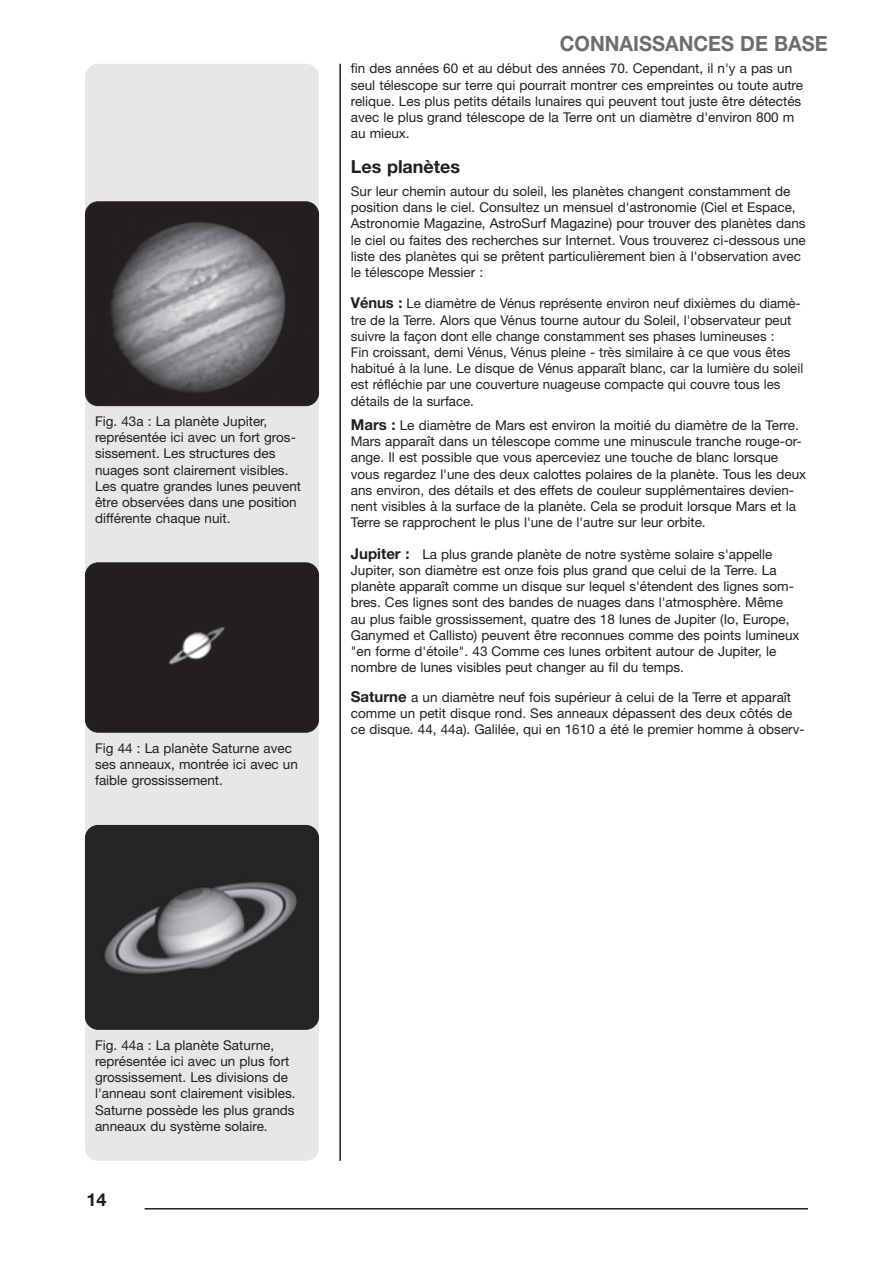
<style>
.page{position:relative;width:893px;height:1263px;background:#fff}
.page>*{position:absolute;margin:0;border:0;box-sizing:border-box;transform-origin:0 0}
.Kolumnentitel{font:700 21px "Helvetica Neue LT Std";color:#6c6d70;scale:.95 1}
.Ü3{font:700 18px "Helvetica Neue LT Std";color:#231f20}
.GS{font:13.5px/16.2px "Helvetica Neue LT Std";color:#231f20}
.BU{font:13.5px/16.2px "Helvetica Neue LT Std";color:#231f20}
.s1{font-weight:700;font-size:15px}
</style>
<div class="page">
<hr style="left:145px;top:1208px;width:663px;height:1px;background:#231f20">
<hr style="left:339px;top:64px;width:2px;height:1097px;background:#231f20">
<div style="left:85px;top:64px;width:234px;height:1097px;background:#e6e7e9;border-radius:13px"></div>
<div style="left:85px;top:564px;width:234px;height:168px;background:#231f20"></div>
<div style="left:85px;top:562px;width:234px;height:170px;border:1px solid #231f20;border-radius:13px"></div>
<img style="left:85px;top:825px;width:234px;height:204px">
<div style="left:85px;top:825px;width:234px;height:205px;border:1px solid #231f20;border-radius:13px"></div>
<img style="left:85px;top:203px;width:234px;height:203px">
<div style="left:85px;top:201px;width:234px;height:205px;border:1px solid #231f20;border-radius:13px"></div>
<p class="BU" style="left:95px;top:413px;width:208px">Fig. 43a : La planète Jupiter, représentée ici avec un fort gros&shy;sissement. Les structures des nuages sont clairement visibles.<br>Les quatre grandes lunes peuvent être observées dans une position différente chaque nuit.</p>
<p class="BU" style="left:95px;top:739px;width:204px">Fig 44 : La planète Saturne avec ses anneaux, montrée ici avec un faible grossissement.</p>
<p class="Kolumnentitel" style="left:560px;top:30px;width:284px">CONNAISSANCES DE BASE</p>
<p class="GS" style="left:351px;top:60px;width:454px">fin des années 60 et au début des années 70. Cependant, il n'y a pas un seul télescope sur terre qui pourrait montrer ces empreintes ou toute autre relique. Les plus petits détails lunaires qui peuvent tout juste être détectés avec le plus grand télescope de la Terre ont un diamètre d'environ 800 m au mieux.</p>
<p class="Ü3" style="left:351px;top:156px;width:111px">Les planètes</p>
<p class="GS" style="left:351px;top:183px;width:456px">Sur leur chemin autour du soleil, les planètes changent constamment de position dans le ciel. Consultez un mensuel d'astronomie (Ciel et Espace, Astronomie Magazine, AstroSurf Magazine) pour trouver des planètes dans le ciel ou faites des recherches sur Internet. Vous trouverez ci-dessous une liste des planètes qui se prêtent particulièrement bien à l'observation avec le télescope Messier :</p>
<p class="GS" style="left:351px;top:295px;width:454px"><span class="s1">Vénus :</span> Le diamètre de Vénus représente environ neuf dixièmes du diamè&shy;tre de la Terre. Alors que Vénus tourne autour du Soleil, l'observateur peut suivre la façon dont elle change constamment ses phases lumineuses :<br>Fin croissant, demi Vénus, Vénus pleine - très similaire à ce que vous êtes habitué à la lune. Le disque de Vénus apparaît blanc, car la lumière du soleil est réfléchie par une couverture nuageuse compacte qui couvre tous les détails de la surface.</p>
<p class="GS" style="left:351px;top:417px;width:457px"><span class="s1">Mars :</span> Le diamètre de Mars est environ la moitié du diamètre de la Terre.<br>Mars apparaît dans un télescope comme une minuscule tranche rouge-or&shy;ange. Il est possible que vous aperceviez une touche de blanc lorsque vous regardez l'une des deux calottes polaires de la planète. Tous les deux ans environ, des détails et des effets de couleur supplémentaires devien&shy;nent visibles à la surface de la planète. Cela se produit lorsque Mars et la Terre se rapprochent le plus l'une de l'autre sur leur orbite.</p>
<p class="GS" style="left:351px;top:546px;width:450px"><span class="s1">Jupiter :</span> La plus grande planète de notre système solaire s'appelle Jupiter, son diamètre est onze fois plus grand que celui de la Terre. La planète apparaît comme un disque sur lequel s'étendent des lignes som&shy;bres. Ces lignes sont des bandes de nuages dans l'atmosphère. Même au plus faible grossissement, quatre des 18 lunes de Jupiter (Io, Europe, Ganymed et Callisto) peuvent être reconnues comme des points lumineux "en forme d'étoile". 43 Comme ces lunes orbitent autour de Jupiter, le nombre de lunes visibles peut changer au fil du temps.</p>
<p class="GS" style="left:351px;top:689px;width:455px"><span class="s1">Saturne</span> a un diamètre neuf fois supérieur à celui de la Terre et apparaît comme un petit disque rond. Ses anneaux dépassent des deux côtés de ce disque. 44, 44a). Galilée, qui en 1610 a été le premier homme à observ-</p>
<p class="BU" style="left:95px;top:1036px;width:201px">Fig. 44a : La planète Saturne, représentée ici avec un plus fort grossissement. Les divisions de l'anneau sont clairement visibles.<br>Saturne possède les plus grands anneaux du système solaire.</p>
<h2 class="Ü3" style="left:87px;top:1188px;width:22px">14</h2>
</div>
